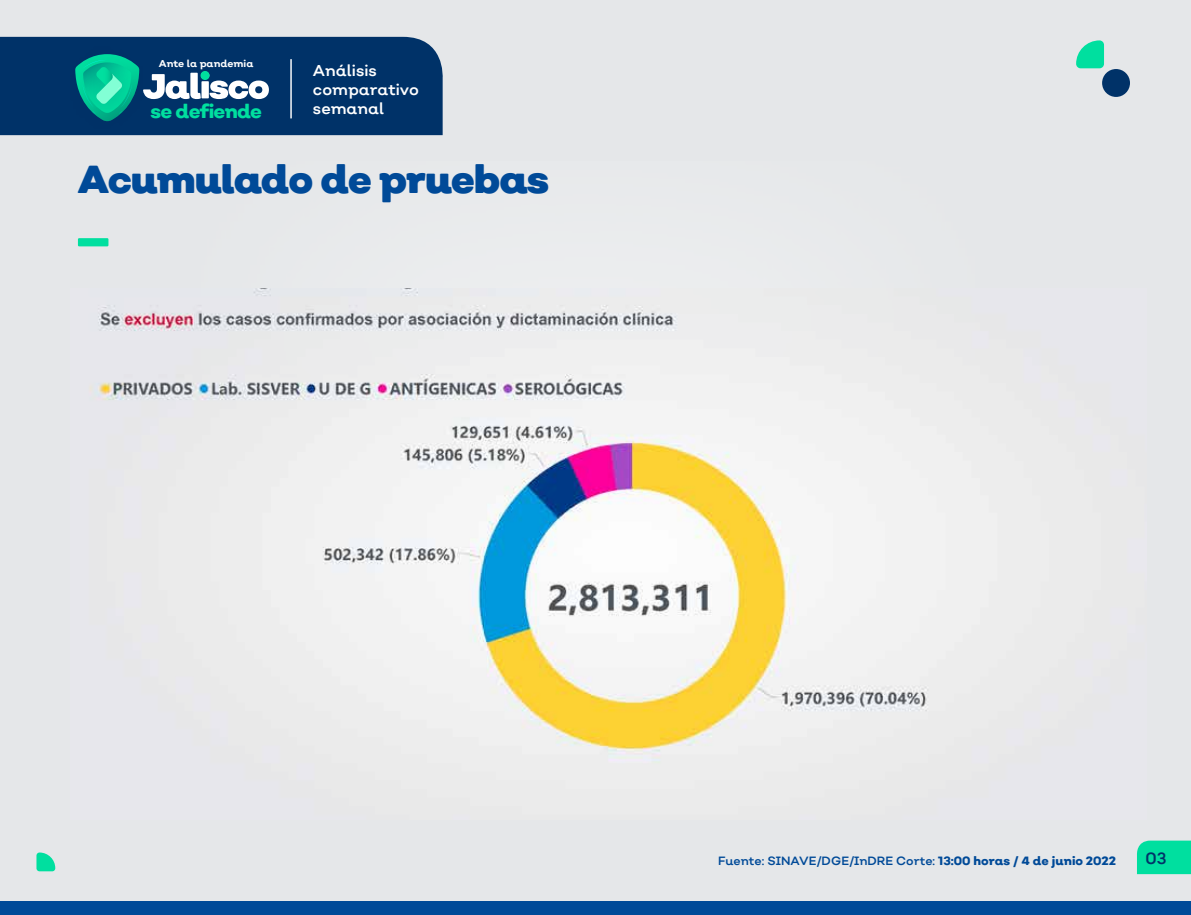
<style>
.page{position:relative;width:1191px;height:915px;background:#fff}
.page>*{position:absolute;margin:0;border:0;box-sizing:border-box;transform-origin:0 0}
.t1{font:900 50.7px "Nutmeg";color:#00df9f}
.t2{font:900 39px "Nutmeg";letter-spacing:-.03em;color:#004a98}
.t3{font:800 19.2px "Nutmeg";letter-spacing:-.04em;color:#00df9f}
.t4{font:16.35px "Nutmeg";color:#003268}
.t5{font:15.75px/18.9px "Nutmeg";color:#fff}
.t6{font:12px "Nutmeg";color:#004a98}
.t7{font:700 9.9px "Nutmeg";color:#fff}
.s1{font-weight:800}
</style>
<div class="page">
<div style="left:0;top:0;width:1191px;height:914px;background:#e5e7e9"></div>
<div style="left:0;top:901px;width:1191px;height:13px;background:#004a98"></div>
<div style="left:0;top:37px;width:443px;height:98px;background:#003268"></div>
<hr style="left:290px;top:59px;width:2px;height:59px;background:#fff">
<div style="left:1137px;top:840px;width:54px;height:33px;background:#00df9f"></div>
<div style="left:41px;top:36px;width:134px;height:100px;background:#003268"></div>
<svg style="left:75px;top:54px;width:194px;height:67px;background:#247388"></svg>
<svg style="left:1076px;top:40px;width:28px;height:28px"></svg>
<div style="left:36px;top:852px;width:19px;height:19px;background:#00df9f;border-radius:3px"></div>
<div style="left:1102px;top:69px;width:28px;height:28px;background:#003268;border-radius:14px"></div>
<img style="left:90px;top:288px;width:907px;height:475px">
<p class="t7" style="left:159px;top:57px;width:96px">Ante la pandemia</p>
<h3 class="t3" style="left:151px;top:99px;width:113px">se defiende</h3>
<h3 class="t5" style="left:313px;top:61px;width:107px">Análisis comparativo semanal</h3>
<h2 class="t2" style="left:78px;top:154px;width:473px">Acumulado de pruebas</h2>
<h1 class="t1" style="left:78px;top:182px;width:32px">_</h1>
<p class="t6" style="left:718px;top:852px;width:399px">Fuente: SINAVE/DGE/InDRE Corte: <span class="s1">13:00 horas / 4 de junio 2022</span></p>
<h3 class="t4" style="left:1145px;top:847px;width:22px">03</h3>
</div>
